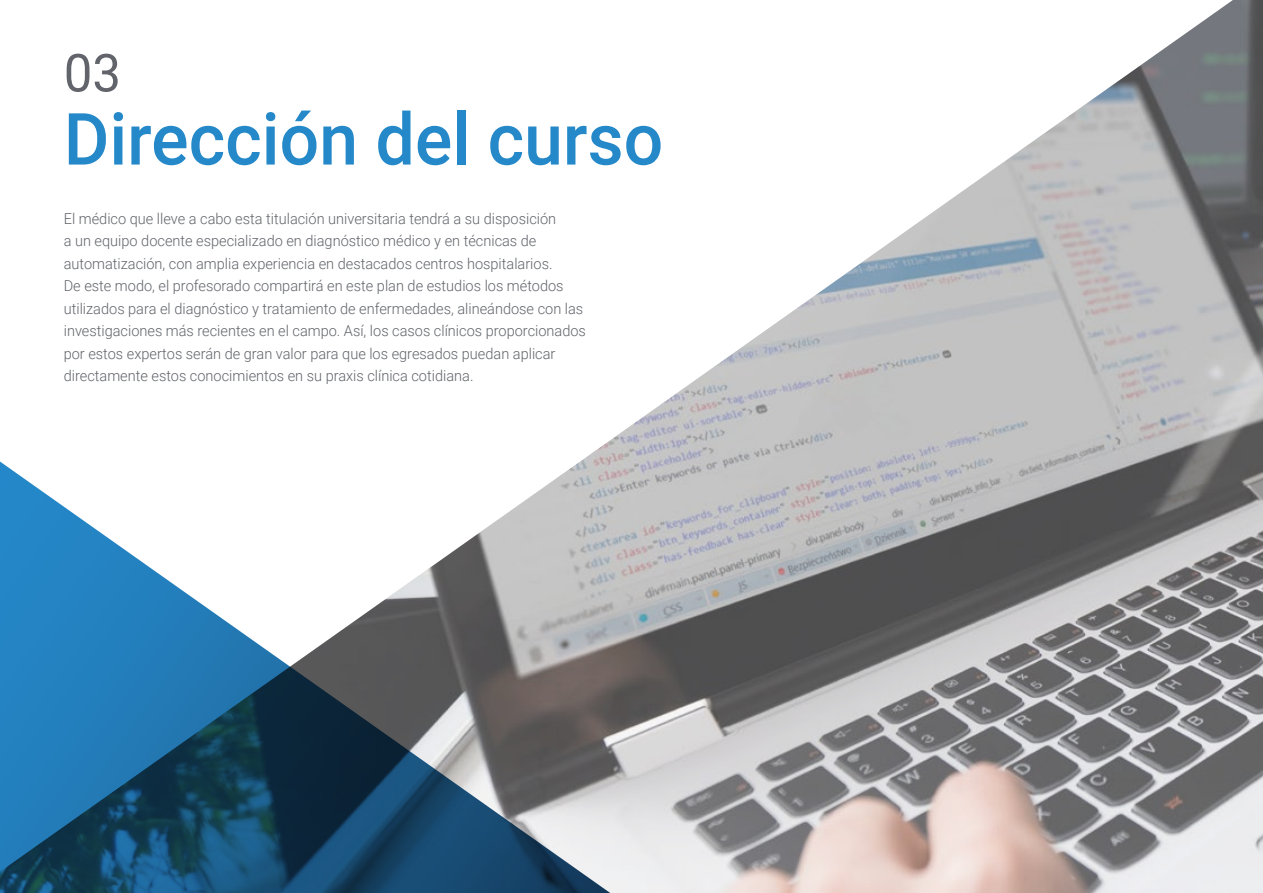
<style>
.page{position:relative;width:1263px;height:893px;background:#fff}
.page>*{position:absolute;margin:0;border:0;box-sizing:border-box;transform-origin:0 0}
.t1{font:500 72px "Roboto";color:#2488c9}
.t2{font:52.5px "Roboto";color:#61646a}
.t3{font:300 15px/22.5px "Roboto";color:#61646a}
</style>
<div class="page">
<img style="left:602px;top:0;width:661px;height:893px">
<svg style="left:0;top:446px;width:640px;height:447px"></svg>
<h2 class="t2" style="left:64px;top:36px;width:59px">03</h2>
<h1 class="t1" style="left:64px;top:89px;width:601px">Dirección del curso</h1>
<p class="t3" style="left:64px;top:207px;width:524px">El médico que lleve a cabo esta titulación universitaria tendrá a su disposición<br>a un equipo docente especializado en diagnóstico médico y en técnicas de automatización, con amplia experiencia en destacados centros hospitalarios.<br>De este modo, el profesorado compartirá en este plan de estudios los métodos utilizados para el diagnóstico y tratamiento de enfermedades, alineándose con las investigaciones más recientes en el campo. Así, los casos clínicos proporcionados por estos expertos serán de gran valor para que los egresados puedan aplicar directamente estos conocimientos en su praxis clínica cotidiana.</p>
</div>
